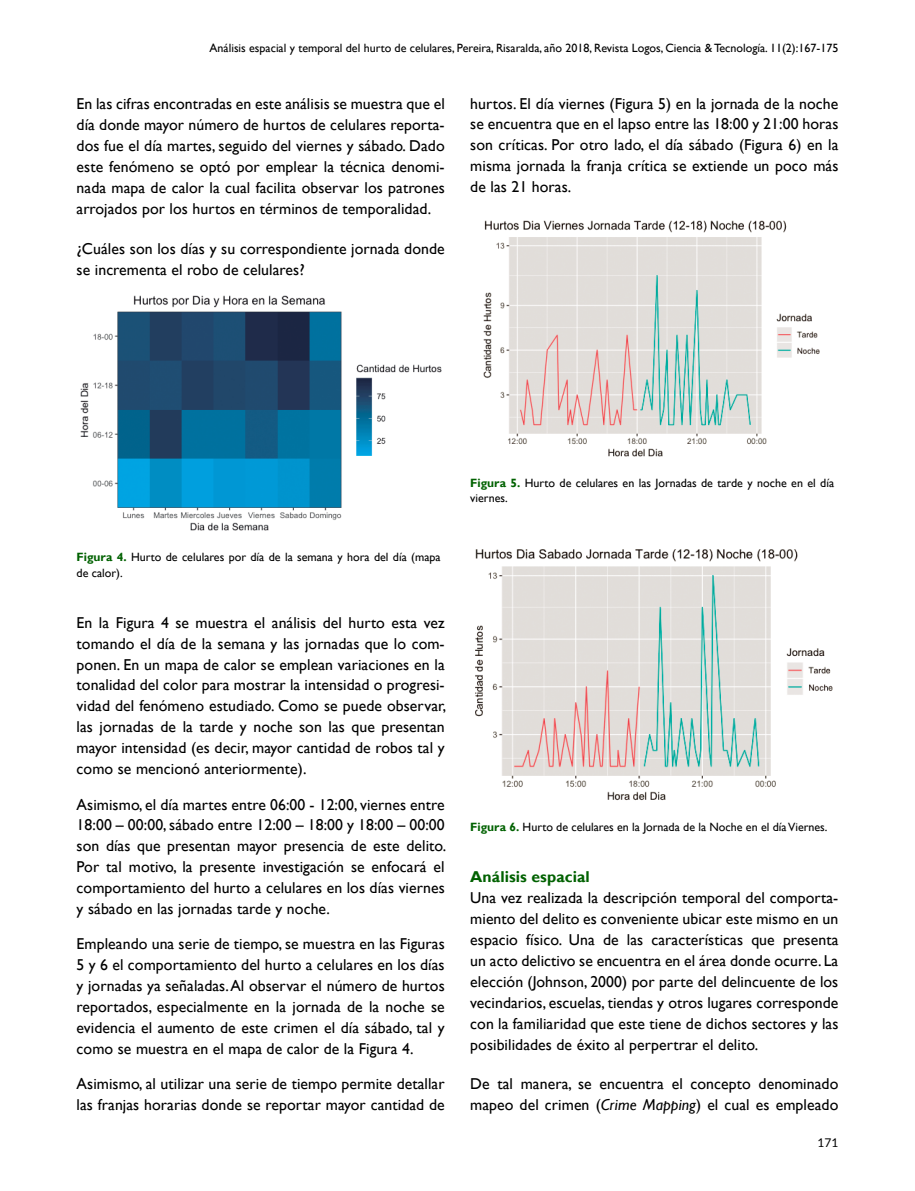
<style>
.page{position:relative;width:915px;height:1191px;background:#fff}
.page>*{position:absolute;margin:0;border:0;box-sizing:border-box;transform-origin:0 0}
.Cuerpo_general{font:15.75px/20.9px "Gill Sans";letter-spacing:.005em;color:#000;text-align:justify}
.Subtitulo_2{font:700 15.75px "Gill Sans";letter-spacing:.005em;color:#006100}
.Título_figura{font:12px/15.9px "Gill Sans";color:#000}
.t1{font:12px "Lato";color:#000}
.s1{font-weight:700;color:#006100}
.s2{font-style:italic}
</style>
<div class="page">
<img style="left:80px;top:295px;width:362px;height:236px">
<img style="left:483px;top:220px;width:337px;height:237px">
<img style="left:475px;top:549px;width:358px;height:252px">
<p class="Título_figura" style="left:209px;top:40px;width:630px">Análisis espacial y temporal del hurto de celulares, Pereira, Risaralda, año 2018, Revista Logos, Ciencia &amp; Tecnología. 11(2):167-175</p>
<p class="Cuerpo_general" style="left:77px;top:93px;width:369px">En las cifras encontradas en este análisis se muestra que el día donde mayor número de hurtos de celulares reporta&shy;dos fue el día martes, seguido del viernes y sábado. Dado este fenómeno se optó por emplear la técnica denomi&shy;nada mapa de calor la cual facilita observar los patrones arrojados por los hurtos en términos de temporalidad.</p>
<p class="Cuerpo_general" style="left:77px;top:238px;width:369px">¿Cuáles son los días y su correspondiente jornada donde se incrementa el robo de celulares?</p>
<p class="Cuerpo_general" style="left:470px;top:93px;width:369px">hurtos. El día viernes (Figura 5) en la jornada de la noche se encuentra que en el lapso entre las 18:00 y 21:00 horas son críticas. Por otro lado, el día sábado (Figura 6) en la misma jornada la franja crítica se extiende un poco más de las 21 horas.</p>
<p class="Título_figura" style="left:77px;top:549px;width:365px"><span class="s1">Figura 4.</span> Hurto de celulares por día de la semana y hora del día (mapa de calor).</p>
<p class="Cuerpo_general" style="left:77px;top:612px;width:371px">En la Figura 4 se muestra el análisis del hurto esta vez tomando el día de la semana y las jornadas que lo com&shy;ponen. En un mapa de calor se emplean variaciones en la tonalidad del color para mostrar la intensidad o progresi&shy;vidad del fenómeno estudiado. Como se puede observar, las jornadas de la tarde y noche son las que presentan mayor intensidad (es decir, mayor cantidad de robos tal y como se mencionó anteriormente).</p>
<p class="Cuerpo_general" style="left:77px;top:794px;width:371px">Asimismo, el día martes entre 06:00 - 12:00, viernes entre 18:00 – 00:00, sábado entre 12:00 – 18:00 y 18:00 – 00:00 son días que presentan mayor presencia de este delito.<br>Por tal motivo, la presente investigación se enfocará el comportamiento del hurto a celulares en los días viernes y sábado en las jornadas tarde y noche.</p>
<p class="Cuerpo_general" style="left:77px;top:934px;width:369px">Empleando una serie de tiempo, se muestra en las Figuras 5 y 6 el comportamiento del hurto a celulares en los días y jornadas ya señaladas. Al observar el número de hurtos reportados, especialmente en la jornada de la noche se evidencia el aumento de este crimen el día sábado, tal y como se muestra en el mapa de calor de la Figura 4.</p>
<p class="Cuerpo_general" style="left:77px;top:1073px;width:369px">Asimismo, al utilizar una serie de tiempo permite detallar las franjas horarias donde se reportar mayor cantidad de</p>
<p class="Título_figura" style="left:470px;top:475px;width:365px"><span class="s1">Figura 5.</span> Hurto de celulares en las Jornadas de tarde y noche en el día viernes.</p>
<p class="Título_figura" style="left:470px;top:819px;width:358px"><span class="s1">Figura 6.</span> Hurto de celulares en la Jornada de la Noche en el día Viernes.</p>
<p class="Subtitulo_2" style="left:470px;top:867px;width:121px">Análisis espacial</p>
<p class="Cuerpo_general" style="left:470px;top:887px;width:369px">Una vez realizada la descripción temporal del comporta&shy;miento del delito es conveniente ubicar este mismo en un espacio físico. Una de las características que presenta un acto delictivo se encuentra en el área donde ocurre. La elección (Johnson, 2000) por parte del delincuente de los vecindarios, escuelas, tiendas y otros lugares corresponde con la familiaridad que este tiene de dichos sectores y las posibilidades de éxito al perpertrar el delito.</p>
<p class="Cuerpo_general" style="left:470px;top:1073px;width:369px">De tal manera, se encuentra el concepto denominado mapeo del crimen (<span class="s2">Crime Mapping</span>) el cual es empleado</p>
<p class="t1" style="left:817px;top:1134px;width:22px">171</p>
</div>
